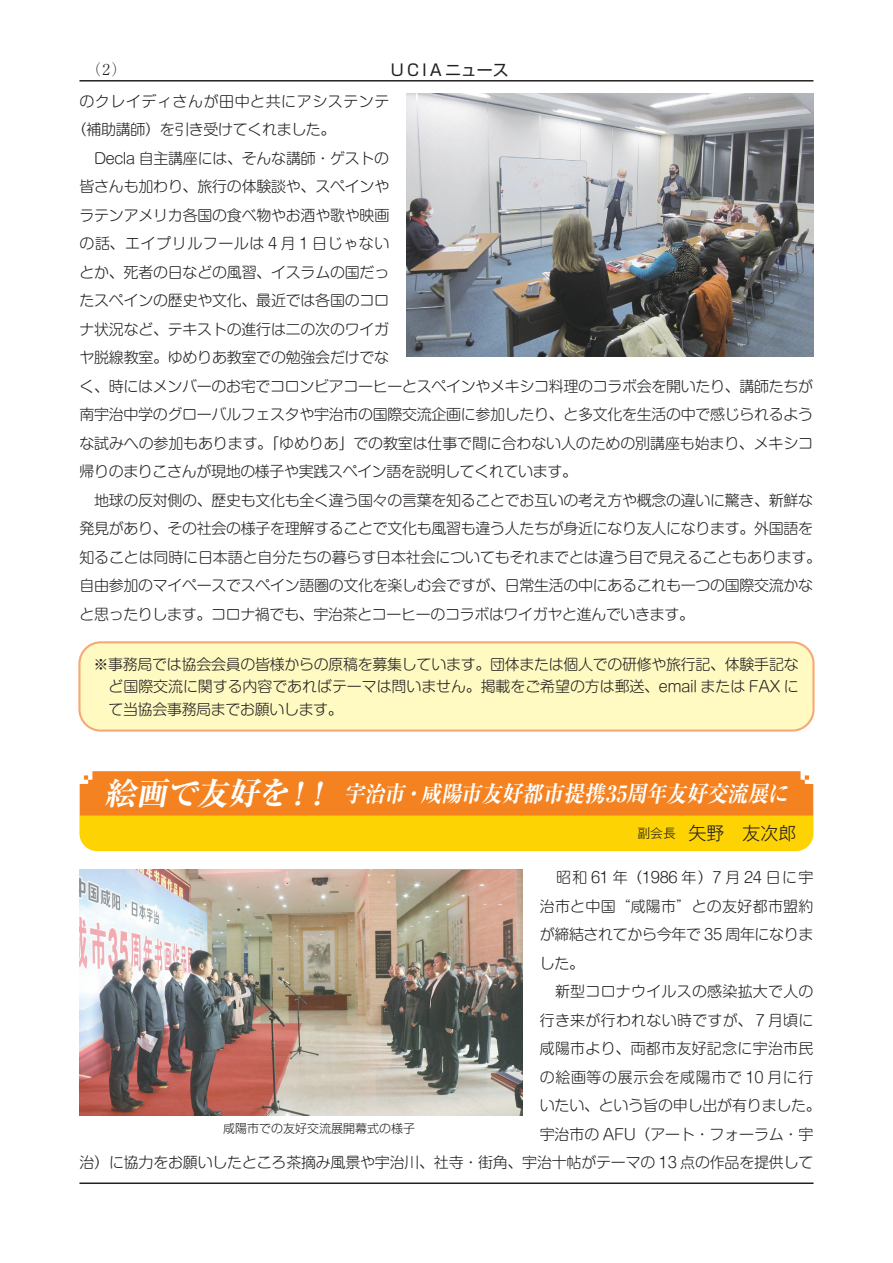
<style>
.page{position:relative;width:893px;height:1263px;background:#fff}
.page>*{position:absolute;margin:0;border:0;box-sizing:border-box;transform-origin:0 0}
.t1{font:italic 700 expanded 22.5px "Ryumin Pro";color:#fff;scale:.92 1}
.t2{font:300 18px "Gothic MB101 Pro";color:#231f20}
.t3{font:15.9px "Shin Go Pro";letter-spacing:.2em;color:#231f20}
.t4{font:300 15px/22.5px "Shin M Go Pro";letter-spacing:-.015em;color:#231f20;text-align:justify}
.t5{font:300 15px "Shin M Go Pro";letter-spacing:.015em;color:#231f20}
.t6{font:300 15px "Shin M Go Pro";letter-spacing:.035em;color:#231f20}
.t7{font:300 15px "Shin M Go Pro";letter-spacing:.04em;color:#231f20}
.t8{font:300 15px "Ryumin Pro";color:#231f20}
.t9{font:300 12px "Shin Go Pro";color:#231f20}
.s1{font-size:31.5px}
.s2{font-size:12.75px}
</style>
<div class="page">
<div style="left:79px;top:642px;width:734px;height:88px;background:#fffac1;border-radius:21px"></div>
<div style="left:78px;top:641px;width:737px;height:91px;border:2px solid #f8a877;border-radius:21px"></div>
<svg style="left:79px;top:771px;width:734px;height:80px;background:#f9a616"></svg>
<img style="left:406px;top:94px;width:407px;height:262px">
<img style="left:79px;top:870px;width:444px;height:246px">
<hr style="left:79px;top:80px;width:734px;height:2px;background:#231f20">
<hr style="left:79px;top:1182px;width:734px;height:2px;background:#231f20">
<p class="t8" style="left:86px;top:58px;width:42px">（2）</p>
<p class="t3" style="left:391px;top:57px;width:119px">UCIAニュース</p>
<p class="t6" style="left:79px;top:89px;width:311px">のクレイディさんが田中と共にアシステンテ</p>
<p class="t4" style="left:72px;top:117px;width:265px">（補助講師）を引き受けてくれました。</p>
<p class="t4" style="left:79px;top:145px;width:311px">　Decla 自主講座には、そんな講師・ゲストの</p>
<p class="t4" style="left:79px;top:174px;width:311px">皆さんも加わり、旅行の体験談や、スペインや</p>
<p class="t4" style="left:79px;top:202px;width:311px">ラテンアメリカ各国の食べ物やお酒や歌や映画</p>
<p class="t6" style="left:79px;top:232px;width:311px">の話、エイプリルフールは 4 月 1 日じゃない</p>
<p class="t4" style="left:79px;top:259px;width:311px">とか、死者の日などの風習、イスラムの国だっ</p>
<p class="t4" style="left:79px;top:288px;width:311px">たスペインの歴史や文化、最近では各国のコロ</p>
<p class="t4" style="left:79px;top:316px;width:311px">ナ状況など、テキストの進行は二の次のワイガ</p>
<p class="t4" style="left:79px;top:345px;width:311px">ヤ脱線教室。ゆめりあ教室での勉強会だけでな</p>
<p class="t4" style="left:79px;top:373px;width:735px">く、時にはメンバーのお宅でコロンビアコーヒーとスペインやメキシコ料理のコラボ会を開いたり、講師たちが</p>
<p class="t4" style="left:79px;top:402px;width:735px">南宇治中学のグローバルフェスタや宇治市の国際交流企画に参加したり、と多文化を生活の中で感じられるよう</p>
<p class="t4" style="left:79px;top:430px;width:735px">な試みへの参加もあります。「ゆめりあ」での教室は仕事で間に合わない人のための別講座も始まり、メキシコ</p>
<p class="t4" style="left:79px;top:459px;width:499px">帰りのまりこさんが現地の様子や実践スペイン語を説明してくれています。</p>
<p class="t4" style="left:79px;top:487px;width:735px">　地球の反対側の、歴史も文化も全く違う国々の言葉を知ることでお互いの考え方や概念の違いに驚き、新鮮な</p>
<p class="t4" style="left:79px;top:516px;width:735px">発見があり、その社会の様子を理解することで文化も風習も違う人たちが身近になり友人になります。外国語を</p>
<p class="t4" style="left:79px;top:544px;width:743px">知ることは同時に日本語と自分たちの暮らす日本社会についてもそれまでとは違う目で見えることもあります。</p>
<p class="t4" style="left:79px;top:573px;width:735px">自由参加のマイペースでスペイン語圏の文化を楽しむ会ですが、日常生活の中にあるこれも一つの国際交流かな</p>
<p class="t4" style="left:79px;top:601px;width:616px">と思ったりします。コロナ禍でも、宇治茶とコーヒーのコラボはワイガヤと進んでいきます。</p>
<p class="t4" style="left:109px;top:651px;width:692px;text-indent:-15px">※事務局では協会会員の皆様からの原稿を募集しています。団体または個人での研修や旅行記、体験手記など国際交流に関する内容であればテーマは問いません。掲載をご希望の方は郵送、email または FAX にて当協会事務局までお願いします。</p>
<h1 class="t1" style="left:104px;top:776px;width:751px"><span class="s1">絵画で友好を！！</span> 宇治市・咸陽市友好都市提携35周年友好交流展に</h1>
<p class="t2" style="left:637px;top:818px;width:160px"><span class="s2">副会長　</span>矢野　友次郎</p>
<p class="t4" style="left:540px;top:864px;width:275px">　昭和 61 年（1986 年）7 月 24 日に宇</p>
<p class="t5" style="left:540px;top:894px;width:275px">治市と中国“咸陽市”との友好都市盟約</p>
<p class="t4" style="left:540px;top:921px;width:275px">が締結されてから今年で 35 周年になりま</p>
<p class="t4" style="left:540px;top:950px;width:46px">した。</p>
<p class="t5" style="left:540px;top:979px;width:275px">　新型コロナウイルスの感染拡大で人の</p>
<p class="t5" style="left:540px;top:1008px;width:275px">行き来が行われない時ですが、７月頃に</p>
<p class="t5" style="left:540px;top:1036px;width:275px">咸陽市より、両都市友好記念に宇治市民</p>
<p class="t7" style="left:540px;top:1065px;width:275px">の絵画等の展示会を咸陽市で 10 月に行</p>
<p class="t4" style="left:540px;top:1092px;width:283px">いたい、という旨の申し出が有りました。</p>
<p class="t4" style="left:540px;top:1121px;width:275px">宇治市の AFU（アート・フォーラム・宇</p>
<p class="t4" style="left:79px;top:1149px;width:735px">治）に協力をお願いしたところ茶摘み風景や宇治川、社寺・街角、宇治十帖がテーマの 13 点の作品を提供して</p>
<p class="t9" style="left:223px;top:1119px;width:193px">咸陽市での友好交流展開幕式の様子</p>
</div>
